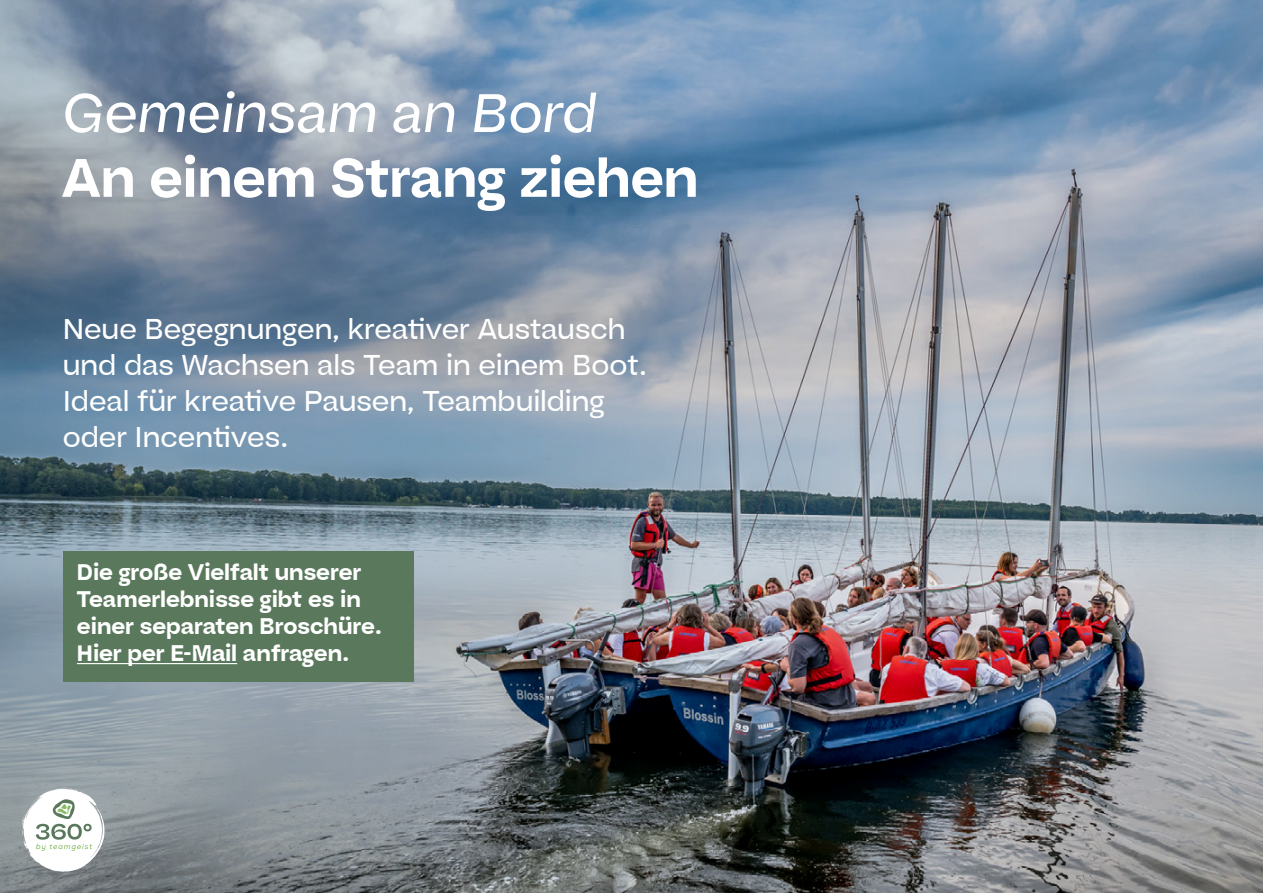
<style>
.page{position:relative;width:1263px;height:893px;background:#fff}
.page>*{position:absolute;margin:0;border:0;box-sizing:border-box;transform-origin:0 0}
.t1{font:700 54px "Bauziet Norm Bold Norm";color:#fff}
.t2{font:italic 54px "Bauziet Norm Regular Italic Norm";color:#fff}
.t3{font:28.5px/36px "Bauziet Norm Regular Norm";color:#fff}
.t4{font:700 22.5px/27px "Bauziet Norm Bold Norm";color:#fff}
</style>
<div class="page">
<img style="left:1011px;top:0;width:252px;height:893px">
<img style="left:0;top:0;width:1011px;height:893px">
<svg style="left:22px;top:788px;width:82px;height:84px"></svg>
<div style="left:64px;top:551px;width:350px;height:130px;background:#5a785c"></div>
<hr style="left:77px;top:663px;width:160px;height:1px;background:#fff">
<h1 class="t2" style="left:62px;top:78px;width:536px">Gemeinsam an Bord</h1>
<h1 class="t1" style="left:62px;top:142px;width:638px">An einem Strang ziehen</h1>
<p class="t3" style="left:63px;top:310px;width:586px">Neue Begegnungen, kreativer Austausch und das Wachsen als Team in einem Boot.<br>Ideal für kreative Pausen, Teambuilding oder Incentives.</p>
<p class="t4" style="left:77px;top:558px;width:307px">Die große Vielfalt unserer<br>Teamerlebnisse gibt es in einer separaten Broschüre.<br>Hier per E-Mail anfragen.</p>
</div>
